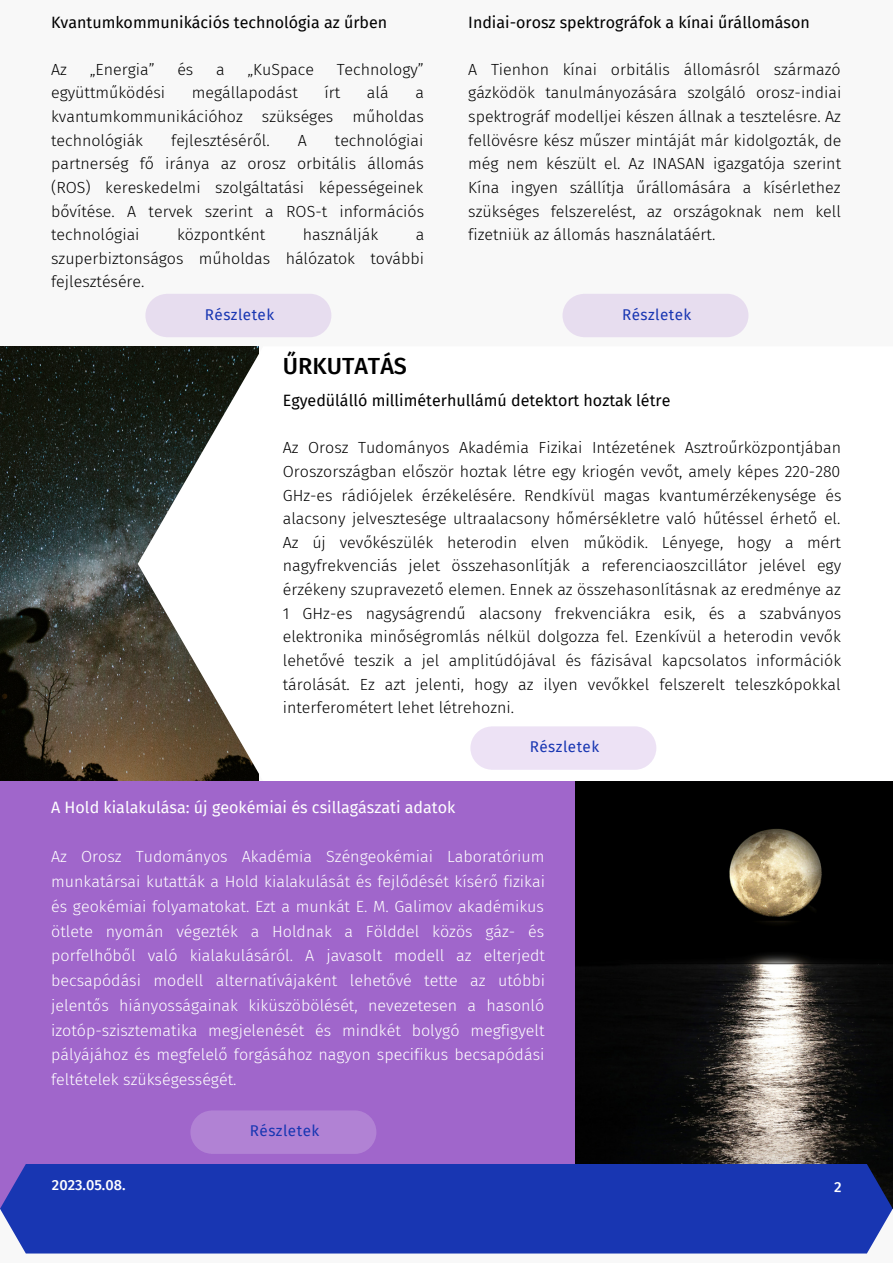
<style>
.page{position:relative;width:893px;height:1264px;background:#fff}
.page>*{position:absolute;margin:0;border:0;box-sizing:border-box;transform-origin:0 0}
.t1{font:500 23.25px "Fira Sans";color:#000}
.t2{font:300 16.05px/23.5px "Fira Sans";color:#000;text-align:justify}
.t3{font:300 16.05px/24.8px "Fira Sans";color:#fff;text-align:justify}
.t4{font:16.05px "Fira Sans";color:#000}
.t5{font:16.05px "Fira Sans";color:#fff}
.t6{font:15.3px "Fira Sans";letter-spacing:.03em;color:#1836b2}
.t7{font:500 14.55px "Fira Sans";color:#fff}
</style>
<div class="page">
<div style="left:0;top:0;width:892px;height:1262px;background:#f8f8f8"></div>
<img style="left:0;top:346px;width:138px;height:435px">
<svg style="left:138px;top:346px;width:518px;height:435px"></svg>
<div style="left:470px;top:726px;width:186px;height:43px;background:#ede2f5;border-radius:21px"></div>
<div style="left:0;top:781px;width:627px;height:427px;background:#a066cb"></div>
<img style="left:575px;top:781px;width:317px;height:382px">
<div style="left:0;top:1163px;width:892px;height:90px;background:#1836b2"></div>
<div style="left:190px;top:1110px;width:186px;height:43px;background:#b182d4;border-radius:21px"></div>
<div style="left:145px;top:294px;width:186px;height:43px;background:#e7ddef;border-radius:21px"></div>
<div style="left:562px;top:294px;width:186px;height:43px;background:#e7ddef;border-radius:21px"></div>
<svg style="left:834px;top:1181px;width:7px;height:11px"></svg>
<p class="t4" style="left:51px;top:13px;width:337px">Kvantumkommunikációs technológia az űrben</p>
<p class="t2" style="left:51px;top:58px;width:17px">Az</p>
<p class="t2" style="left:90px;top:58px;width:66px">„Energia”</p>
<p class="t2" style="left:177px;top:58px;width:18px">és</p>
<p class="t2" style="left:216px;top:58px;width:10px">a</p>
<p class="t2" style="left:247px;top:58px;width:68px">„KuSpace</p>
<p class="t2" style="left:337px;top:58px;width:89px">Technology”</p>
<p class="t2" style="left:51px;top:81px;width:115px">együttműködési</p>
<p class="t2" style="left:192px;top:81px;width:107px">megállapodást</p>
<p class="t2" style="left:324px;top:81px;width:17px">írt</p>
<p class="t2" style="left:367px;top:81px;width:23px">alá</p>
<p class="t2" style="left:51px;top:81px;width:374px;text-indent:364px">a kvantumkommunikációhoz szükséges műholdas technológiák</p>
<p class="t2" style="left:171px;top:128px;width:100px">fejlesztéséről.</p>
<p class="t2" style="left:298px;top:128px;width:11px">A</p>
<p class="t2" style="left:51px;top:128px;width:374px;text-indent:284px">technológiai partnerség fő iránya az orosz orbitális állomás (ROS) kereskedelmi szolgáltatási képességeinek bővítése. A tervek szerint a ROS-t információs technológiai</p>
<p class="t2" style="left:177px;top:223px;width:90px">központként</p>
<p class="t2" style="left:303px;top:223px;width:77px">használják</p>
<p class="t2" style="left:51px;top:223px;width:374px;text-indent:364px">a szuperbiztonságos műholdas hálózatok további fejlesztésére.</p>
<p class="t4" style="left:468px;top:13px;width:343px">Indiai-orosz spektrográfok a kínai űrállomáson</p>
<p class="t2" style="left:468px;top:58px;width:374px">A Tienhon kínai orbitális állomásról származó gázködök tanulmányozására szolgáló orosz-indiai spektrográf modelljei készen állnak a tesztelésre. Az fellövésre kész műszer mintáját már kidolgozták, de még nem készült el. Az INASAN igazgatója szerint Kína ingyen szállítja űrállomására a kísérlethez szükséges felszerelést, az országoknak nem kell fizetniük az állomás használatáért.</p>
<p class="t6" style="left:205px;top:305px;width:71px">Részletek</p>
<p class="t6" style="left:622px;top:305px;width:71px">Részletek</p>
<p class="t1" style="left:283px;top:352px;width:126px">ŰRKUTATÁS</p>
<p class="t4" style="left:283px;top:391px;width:389px">Egyedülálló milliméterhullámú detektort hoztak létre</p>
<p class="t2" style="left:283px;top:436px;width:560px">Az Orosz Tudományos Akadémia Fizikai Intézetének Asztroűrközpontjában Oroszországban először hoztak létre egy kriogén vevőt, amely képes 220-280<br>GHz-es rádiójelek érzékelésére. Rendkívül magas kvantumérzékenysége és alacsony jelvesztesége ultraalacsony hőmérsékletre való hűtéssel érhető el.<br>Az új vevőkészülék heterodin elven működik. Lényege, hogy a mért nagyfrekvenciás jelet összehasonlítják a referenciaoszcillátor jelével egy érzékeny szupravezető elemen. Ennek az összehasonlításnak az eredménye az 1 GHz-es nagyságrendű alacsony frekvenciákra esik, és a szabványos elektronika minőségromlás nélkül dolgozza fel. Ezenkívül a heterodin vevők lehetővé teszik a jel amplitúdójával és fázisával kapcsolatos információk tárolását. Ez azt jelenti, hogy az ilyen vevőkkel felszerelt teleszkópokkal interferométert lehet létrehozni.</p>
<p class="t6" style="left:530px;top:738px;width:71px">Részletek</p>
<p class="t5" style="left:51px;top:798px;width:406px">A Hold kialakulása: új geokémiai és csillagászati adatok</p>
<p class="t3" style="left:51px;top:844px;width:495px">Az Orosz Tudományos Akadémia Széngeokémiai Laboratórium munkatársai kutatták a Hold kialakulását és fejlődését kísérő fizikai és geokémiai folyamatokat. Ezt a munkát E. M. Galimov akadémikus ötlete nyomán végezték a Holdnak a Földdel közös gáz- és porfelhőből való kialakulásáról. A javasolt modell az elterjedt becsapódási modell alternatívájaként lehetővé tette az utóbbi jelentős hiányosságainak kiküszöbölését, nevezetesen a hasonló izotóp-szisztematika megjelenését és mindkét bolygó megfigyelt pályájához és megfelelő forgásához nagyon specifikus becsapódási feltételek szükségességét.</p>
<p class="t7" style="left:52px;top:1176px;width:75px">2023.05.08.</p>
<p class="t6" style="left:250px;top:1122px;width:71px">Részletek</p>
</div>
